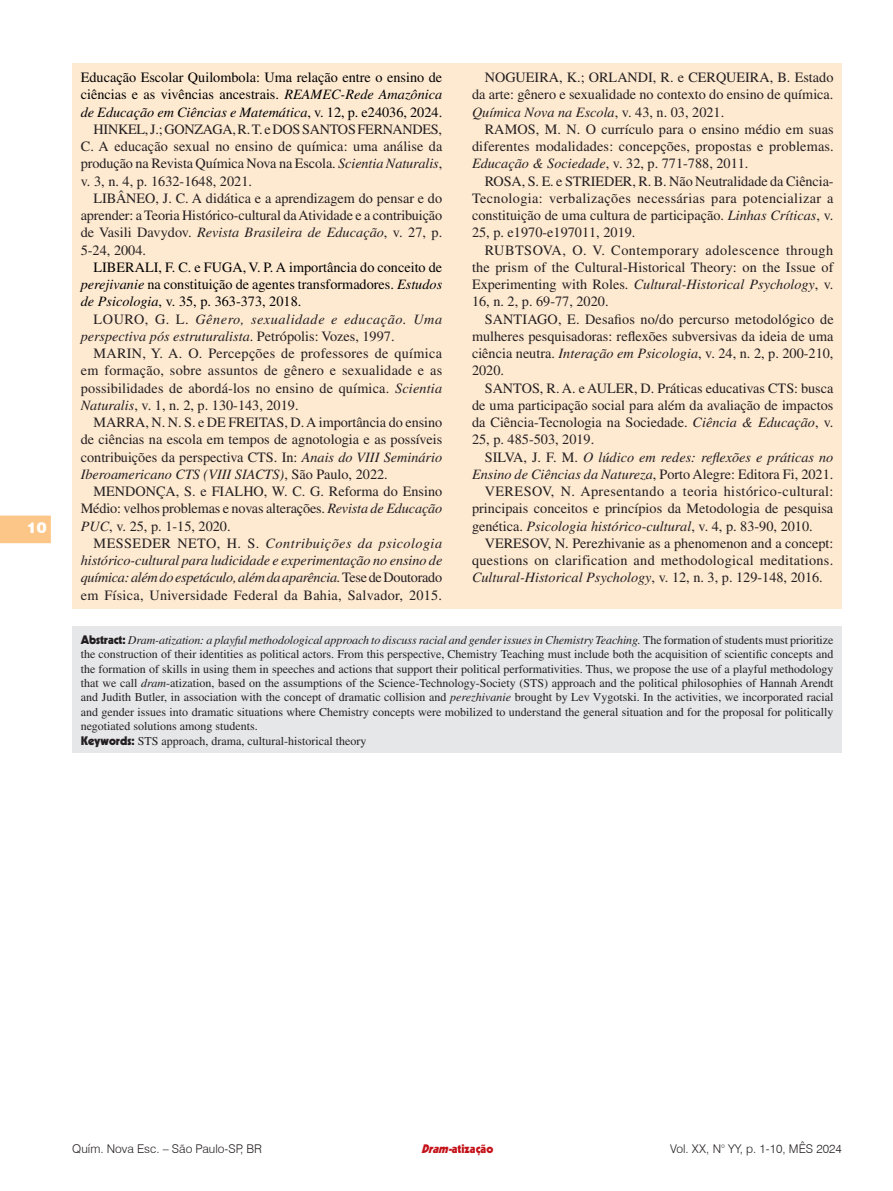
<style>
.page{position:relative;width:893px;height:1191px;background:#fff}
.page>*{position:absolute;margin:0;border:0;box-sizing:border-box;transform-origin:0 0}
.t1{font:900 15px "Swiss 721 BT";color:#fff}
.Bibliografia{font:14.25px/17.2px "Times LT Std";color:#231f20;text-align:justify}
.Bibliografia-2{font:italic 14.25px/17.2px "Times LT Std";color:#231f20}
.Bibliografia-3{font:14.25px/17.2px "Times LT Std";color:#000;text-align:justify}
.Abstract{font:12px/14.4px "Times LT Std";color:#231f20;text-align:justify}
.t2{font:300 12px "Swiss 721 BT";color:#231f20}
.t3{font:900 12px "Kabel LT Std";color:#c4121a}
.s1{font-style:italic}
.s2{font-style:normal}
.s3{font-family:"Kabel LT Std";font-weight:900}
</style>
<div class="page">
<svg style="left:0;top:515px;width:51px;height:28px"></svg>
<div style="left:72px;top:64px;width:770px;height:545px;background:#fee9d1"></div>
<div style="left:72px;top:626px;width:770px;height:127px;background:#e6e7e9"></div>
<p class="t1" style="left:27px;top:518px;width:21px">10</p>
<p class="Bibliografia-3" style="left:81px;top:69px;width:363px">Educação Escolar Quilombola: Uma relação entre o ensino de ciências e as vivências ancestrais. <span class="s1">REAMEC-Rede Amazônica de Educação em Ciências e Matemática</span>, v. 12, p. e24036, 2024.</p>
<p class="Bibliografia" style="left:81px;top:120px;width:363px;text-indent:13px">HINKEL, J.; GONZAGA, R. T. e DOS SANTOS FERNANDES, C. A educação sexual no ensino de química: uma análise da produção na Revista Química Nova na Escola. <span class="s1">Scientia Naturalis</span>, v. 3, n. 4, p. 1632-1648, 2021.</p>
<p class="Bibliografia" style="left:81px;top:189px;width:363px;text-indent:13px">LIBÂNEO, J. C. A didática e a aprendizagem do pensar e do aprender: a Teoria Histórico-cultural da Atividade e a contribuição de Vasili Davydov. <span class="s1">Revista Brasileira de Educação</span>, v. 27, p.<br>5-24, 2004.</p>
<p class="Bibliografia-3" style="left:81px;top:258px;width:363px;text-indent:13px">LIBERALI, F. C. e FUGA, V. P. A importância do conceito de <span class="s1">perejivanie</span> na constituição de agentes transformadores. <span class="s1">Estudos de Psicologia</span>, v. 35, p. 363-373, 2018.</p>
<p class="Bibliografia-2" style="left:81px;top:310px;width:363px;text-indent:13px"><span class="s2">LOURO, G. L.</span> Gênero, sexualidade e educação. Uma perspectiva pós estruturalista<span class="s2">. Petrópolis: Vozes, 1997.</span></p>
<p class="Bibliografia" style="left:81px;top:345px;width:363px;text-indent:13px">MARIN, Y. A. O. Percepções de professores de química em formação, sobre assuntos de gênero e sexualidade e as possibilidades de abordá-los no ensino de química. <span class="s1">Scientia Naturalis</span>, v. 1, n. 2, p. 130-143, 2019.</p>
<p class="Bibliografia" style="left:81px;top:414px;width:363px;text-indent:13px">MARRA, N. N. S. e DE FREITAS, D. A importância do ensino de ciências na escola em tempos de agnotologia e as possíveis contribuições da perspectiva CTS. In: <span class="s1">Anais do VIII Seminário Iberoamericano CTS (VIII SIACTS)</span>, São Paulo, 2022.</p>
<p class="Bibliografia" style="left:81px;top:483px;width:363px;text-indent:13px">MENDONÇA, S. e FIALHO, W. C. G. Reforma do Ensino Médio: velhos problemas e novas alterações. <span class="s1">Revista de Educação PUC</span>, v. 25, p. 1-15, 2020.</p>
<p class="Bibliografia-2" style="left:81px;top:534px;width:363px;text-align:justify;text-indent:13px"><span class="s2">MESSEDER NETO, H. S.</span> Contribuições da psicologia histórico-cultural para ludicidade e experimentação no ensino de química: além do espetáculo, além da aparência. <span class="s2">Tese de Doutorado em Física, Universidade Federal da Bahia, Salvador, 2015.</span></p>
<p class="Bibliografia" style="left:472px;top:69px;width:363px;text-indent:13px">NOGUEIRA, K.; ORLANDI, R. e CERQUEIRA, B. Estado da arte: gênero e sexualidade no contexto do ensino de química.<br><span class="s1">Química Nova na Escola</span>, v. 43, n. 03, 2021.</p>
<p class="Bibliografia" style="left:472px;top:120px;width:363px;text-indent:13px">RAMOS, M. N. O currículo para o ensino médio em suas diferentes modalidades: concepções, propostas e problemas.<br><span class="s1">Educação &amp; Sociedade</span>, v. 32, p. 771-788, 2011.</p>
<p class="Bibliografia" style="left:472px;top:172px;width:363px;text-indent:13px">ROSA, S. E. e STRIEDER, R. B. Não Neutralidade da Ciência-Tecnologia: verbalizações necessárias para potencializar a constituição de uma cultura de participação. <span class="s1">Linhas Críticas</span>, v.<br>25, p. e1970-e197011, 2019.</p>
<p class="Bibliografia" style="left:472px;top:241px;width:363px;text-indent:13px">RUBTSOVA, O. V. Contemporary adolescence through the prism of the Cultural-Historical Theory: on the Issue of Experimenting with Roles. <span class="s1">Cultural-Historical Psychology</span>, v.<br>16, n. 2, p. 69-77, 2020.</p>
<p class="Bibliografia" style="left:472px;top:310px;width:363px;text-indent:13px">SANTIAGO, E. Desafios no/do percurso metodológico de mulheres pesquisadoras: reflexões subversivas da ideia de uma ciência neutra. <span class="s1">Interação em Psicologia</span>, v. 24, n. 2, p. 200-210, 2020.</p>
<p class="Bibliografia" style="left:472px;top:379px;width:363px;text-indent:13px">SANTOS, R. A. e AULER, D. Práticas educativas CTS: busca de uma participação social para além da avaliação de impactos da Ciência-Tecnologia na Sociedade. <span class="s1">Ciência &amp; Educação</span>, v.<br>25, p. 485-503, 2019.</p>
<p class="Bibliografia-2" style="left:472px;top:448px;width:363px;text-align:right"><span class="s2">SILVA, J. F. M.</span> O lúdico em redes: reflexões e práticas no<br>Ensino de Ciências da Natureza<span class="s2">, Porto Alegre: Editora Fi, 2021.</span></p>
<p class="Bibliografia" style="left:472px;top:483px;width:363px;text-indent:13px">VERESOV, N. Apresentando a teoria histórico-cultural: principais conceitos e princípios da Metodologia de pesquisa genética. <span class="s1">Psicologia histórico-cultural</span>, v. 4, p. 83-90, 2010.</p>
<p class="Bibliografia" style="left:472px;top:534px;width:363px;text-indent:13px">VERESOV, N. Perezhivanie as a phenomenon and a concept: questions on clarification and methodological meditations.<br><span class="s1">Cultural-Historical Psychology</span>, v. 12, n. 3, p. 129-148, 2016.</p>
<p class="Abstract" style="left:81px;top:632px;width:754px"><span class="s3">Abstract:</span> <span class="s1">Dram-atization: a playful methodological approach to discuss racial and gender issues in Chemistry Teaching.</span> The formation of students must prioritize the construction of their identities as political actors. From this perspective, Chemistry Teaching must include both the acquisition of scientific concepts and the formation of skills in using them in speeches and actions that support their political performativities. Thus, we propose the use of a playful methodology that we call <span class="s1">dram</span>-atization, based on the assumptions of the Science-Technology-Society (STS) approach and the political philosophies of Hannah Arendt and Judith Butler, in association with the concept of dramatic collision and <span class="s1">perezhivanie</span> brought by Lev Vygotski. In the activities, we incorporated racial and gender issues into dramatic situations where Chemistry concepts were mobilized to understand the general situation and for the proposal for politically negotiated solutions among students.</p>
<p class="Abstract" style="left:81px;top:733px;width:287px"><span class="s3">Keywords:</span> STS approach, drama, cultural-historical theory</p>
<p class="t2" style="left:72px;top:1141px;width:191px">Quím. Nova Esc. – São Paulo-SP, BR</p>
<p class="t2" style="left:670px;top:1141px;width:173px">Vol. XX, N° YY, p. 1-10, MÊS 2024</p>
<p class="t3" style="left:421px;top:1141px;width:74px"><span class="s1">Dram-</span>atização</p>
</div>
